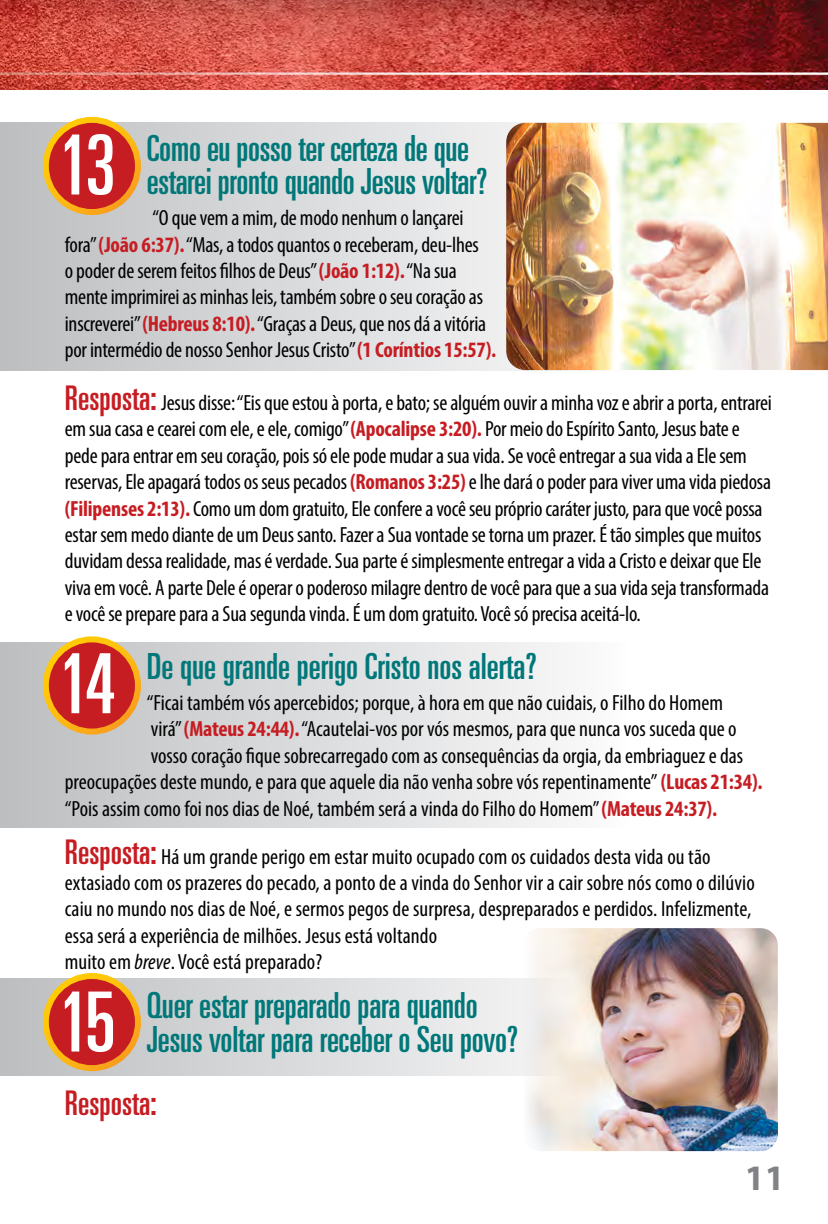
<style>
.page{position:relative;width:828px;height:1224px;background:#fff}
.page>*{position:absolute;margin:0;border:0;box-sizing:border-box;transform-origin:0 0}
.t1{font:ultra-condensed 83px "Univers";color:#fff}
.t2{font:ultra-condensed 36px/34px "Univers";letter-spacing:-.005em;color:#007779}
.t3{font:700 36px "Myriad Pro";color:#808285}
.t4{font:ultra-condensed 34px "Univers";color:#c61d23}
.t5{font:condensed 22px/26.4px "Myriad Pro";letter-spacing:-.01em;color:#000}
.s1{font-weight:700;color:#c61d23}
.s2{font-family:"Univers";font-stretch:ultra-condensed;font-size:34px;color:#c61d23}
.s3{font-style:italic}
</style>
<div class="page">
<img style="left:0;top:0;width:828px;height:90px">
<svg style="left:0;top:979px;width:523px;height:97px;background:#d9dada"></svg>
<div style="left:46px;top:976px;width:92px;height:92px;background:#c61d23;border-radius:50%"></div>
<div style="left:43px;top:973px;width:98px;height:98px;border:6px solid #fff;border-radius:50%"></div>
<div style="left:0;top:642px;width:628px;height:186px;background:linear-gradient(to right,#bcbebd,#fbfcfd)"></div>
<div style="left:46px;top:639px;width:92px;height:93px;background:#c61d23;border-radius:50%"></div>
<div style="left:43px;top:636px;width:98px;height:99px;border:6px solid #fff;border-radius:50%"></div>
<svg style="left:0;top:123px;width:506px;height:247px;background:#d6d7d8"></svg>
<div style="left:46px;top:120px;width:92px;height:92px;background:#c61d23;border-radius:50%"></div>
<div style="left:43px;top:117px;width:98px;height:98px;border:6px solid #fff;border-radius:50%"></div>
<img style="left:506px;top:123px;width:322px;height:247px">
<img style="left:523px;top:928px;width:255px;height:223px">
<h1 class="t1" style="left:58px;top:118px;width:59px">13</h1>
<h2 class="t2" style="left:147px;top:131px;width:342px">Como eu posso ter certeza de que estarei pronto quando Jesus voltar?</h2>
<p class="t5" style="left:65px;top:204px;width:433px;text-indent:88px">“O que vem a mim, de modo nenhum o lançarei fora” <span class="s1">(João 6:37).</span> “Mas, a todos quantos o receberam, deu-lhes<br>o poder de serem feitos filhos de Deus” <span class="s1">(João 1:12).</span> “Na sua mente imprimirei as minhas leis, também sobre o seu coração as inscreverei” <span class="s1">(Hebreus 8:10).</span> “Graças a Deus, que nos dá a vitória por intermédio de nosso Senhor Jesus Cristo” <span class="s1">(1 Coríntios 15:57).</span></p>
<p class="t5" style="left:65px;top:389px;width:709px"><span class="s2">Resposta:</span> Jesus disse: “Eis que estou à porta, e bato; se alguém ouvir a minha voz e abrir a porta, entrarei em sua casa e cearei com ele, e ele, comigo” <span class="s1">(Apocalipse 3:20).</span> Por meio do Espírito Santo, Jesus bate e pede para entrar em seu coração, pois só ele pode mudar a sua vida. Se você entregar a sua vida a Ele sem reservas, Ele apagará todos os seus pecados <span class="s1">(Romanos 3:25)</span> e lhe dará o poder para viver uma vida piedosa <span class="s1">(Filipenses 2:13).</span> Como um dom gratuito, Ele confere a você seu próprio caráter justo, para que você possa estar sem medo diante de um Deus santo. Fazer a Sua vontade se torna um prazer. É tão simples que muitos duvidam dessa realidade, mas é verdade. Sua parte é simplesmente entregar a vida a Cristo e deixar que Ele viva em você. A parte Dele é operar o poderoso milagre dentro de você para que a sua vida seja transformada e você se prepare para a Sua segunda vinda. É um dom gratuito. Você só precisa aceitá-lo.</p>
<h1 class="t1" style="left:58px;top:637px;width:59px">14</h1>
<h2 class="t2" style="left:147px;top:649px;width:392px">De que grande perigo Cristo nos alerta?</h2>
<p class="t5" style="left:147px;top:689px;width:578px">“Ficai também vós apercebidos; porque, à hora em que não cuidais, o Filho do Homem</p>
<p class="t5" style="left:151px;top:716px;width:587px">virá” <span class="s1">(Mateus 24:44).</span> “Acautelai-vos por vós mesmos, para que nunca vos suceda que o</p>
<p class="t5" style="left:151px;top:742px;width:594px">vosso coração fique sobrecarregado com as consequências da orgia, da embriaguez e das</p>
<p class="t5" style="left:65px;top:768px;width:699px">preocupações deste mundo, e para que aquele dia não venha sobre vós repentinamente” <span class="s1">(Lucas 21:34).</span></p>
<p class="t5" style="left:65px;top:795px;width:654px">“Pois assim como foi nos dias de Noé, também será a vinda do Filho do Homem” <span class="s1">(Mateus 24:37).</span></p>
<p class="t5" style="left:65px;top:843px;width:692px"><span class="s2">Resposta:</span> Há um grande perigo em estar muito ocupado com os cuidados desta vida ou tão extasiado com os prazeres do pecado, a ponto de a vinda do Senhor vir a cair sobre nós como o dilúvio caiu no mundo nos dias de Noé, e sermos pegos de surpresa, despreparados e perdidos. Infelizmente, essa será a experiência de milhões. Jesus está voltando<br>muito em <span class="s3">breve</span>. Você está preparado?</p>
<h1 class="t1" style="left:58px;top:975px;width:59px">15</h1>
<h2 class="t2" style="left:147px;top:988px;width:373px">Quer estar preparado para quando<br>Jesus voltar para receber o Seu povo?</h2>
<h3 class="t4" style="left:65px;top:1083px;width:93px">Resposta:</h3>
<h2 class="t3" style="left:745px;top:1155px;width:41px">11</h2>
</div>
